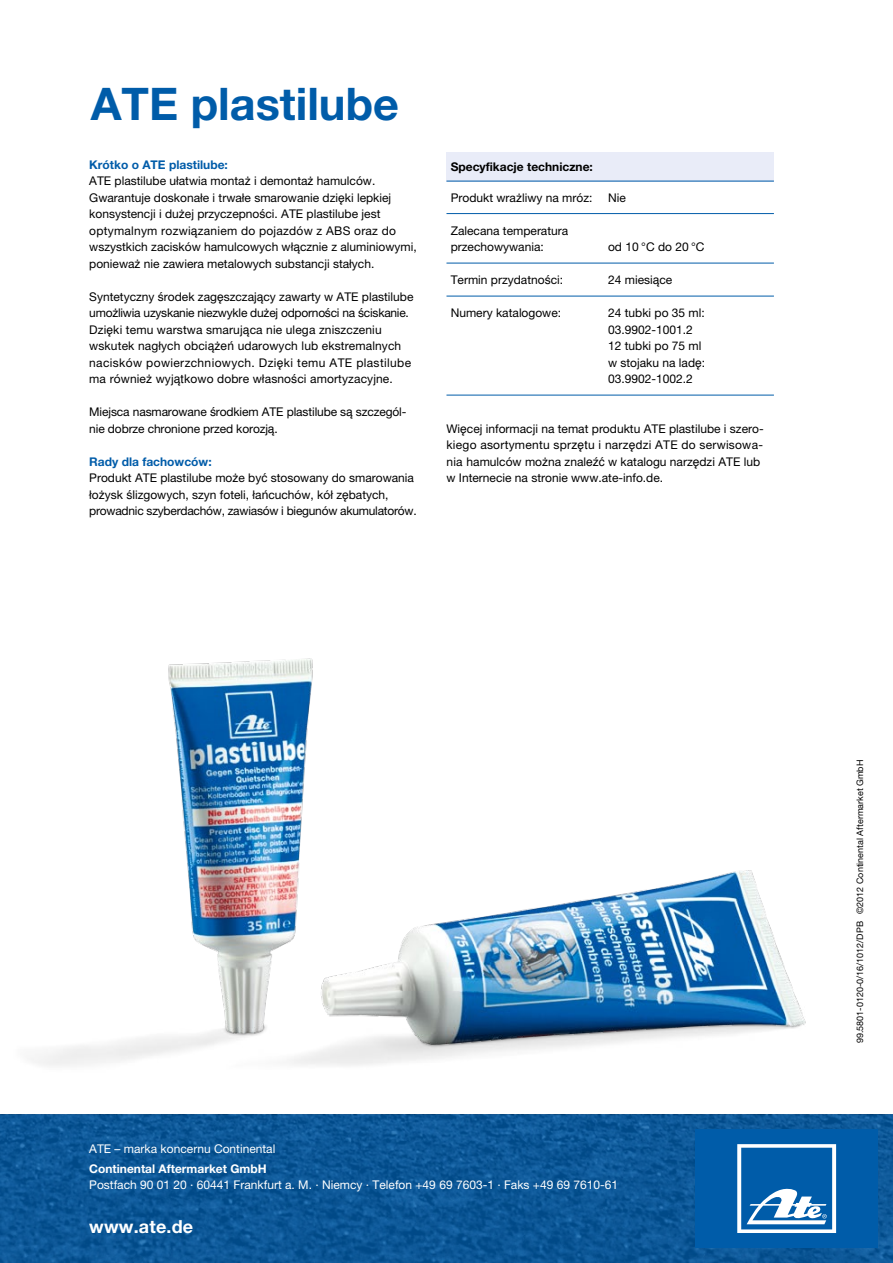
<style>
.page{position:relative;width:893px;height:1263px;background:#fff}
.page>*{position:absolute;margin:0;border:0;box-sizing:border-box;transform-origin:0 0}
.t1{font:700 45px "Helvetica Neue LT";color:#005ca9}
.t2{font:700 18px "Helvetica Neue LT";letter-spacing:.01em;color:#fff}
.t3{font:12px/16.5px "Helvetica Neue LT";color:#000}
.t4{font:12px "Helvetica Neue LT";color:#fff}
.t5{font:700 12px "Helvetica Neue LT";color:#fff}
.t6{font:700 12px "Helvetica Neue LT";color:#000}
.t7{font:9px "Helvetica Neue LT";color:#000}
.s1{font-weight:700;color:#005ca9}
.s2{font-family:"Helvetica"}
</style>
<div class="page">
<div style="left:446px;top:152px;width:328px;height:29px;background:#e9ecf8"></div>
<svg style="left:0;top:1114px;width:893px;height:149px;background:#0c5696"></svg>
<div style="left:695px;top:1129px;width:183px;height:119px;background:#005ca9"></div>
<svg style="left:737px;top:1144px;width:99px;height:89px"></svg>
<hr style="left:446px;top:181px;width:328px;height:1px;background:#005ca9">
<hr style="left:446px;top:213px;width:328px;height:1px;background:#005ca9">
<hr style="left:446px;top:263px;width:328px;height:1px;background:#005ca9">
<hr style="left:446px;top:296px;width:328px;height:1px;background:#005ca9">
<hr style="left:446px;top:395px;width:328px;height:1px;background:#005ca9">
<img style="left:0;top:658px;width:856px;height:459px">
<h1 class="t1" style="left:91px;top:76px;width:310px">ATE plastilube</h1>
<p class="t3" style="left:89px;top:156px;width:329px"><span class="s1">Krótko o ATE plastilube:<br></span>ATE plastilube ułatwia monta<span class="s2">ż</span> i demonta<span class="s2">ż</span> hamulców.<br>Gwarantuje doskonałe i trwałe smarowanie dzi<span class="s2">ę</span>ki lepkiej konsystencji i du<span class="s2">ż</span>ej przyczepno<span class="s2">ś</span>ci. ATE plastilube jest optymalnym rozwi<span class="s2">ą</span>zaniem do pojazdów z ABS oraz do wszystkich zacisków hamulcowych wł<span class="s2">ą</span>cznie z aluminiowymi, poniewa<span class="s2">ż</span> nie zawiera metalowych substancji stałych.</p>
<p class="t3" style="left:89px;top:288px;width:326px">Syntetyczny <span class="s2">ś</span>rodek zag<span class="s2">ę</span>szcza<span class="s2">ją</span>cy zawarty w ATE plastilube umo<span class="s2">ż</span>liwia uzyskanie niezwykle du<span class="s2">ż</span>ej odporno<span class="s2">ś</span>ci na <span class="s2">ś</span>ciskanie.<br>Dzi<span class="s2">ę</span>ki temu warstwa smaruj<span class="s2">ą</span>ca nie ulega zniszczeniu wskutek nagłych obci<span class="s2">ążeń</span> udarowych lub ekstremalnych nacisków powierzchniowych. Dzi<span class="s2">ę</span>ki temu ATE plastilube ma równie<span class="s2">ż</span> wyj<span class="s2">ąt</span>kowo dobre własno<span class="s2">ś</span>ci amortyzacyjne.</p>
<p class="t3" style="left:89px;top:403px;width:319px">Miejsca nasmarowane <span class="s2">ś</span>rodkiem ATE plastilube s<span class="s2">ą</span> szczegól&shy;nie dobrze chronione przed korozj<span class="s2">ą</span>.</p>
<p class="t3" style="left:89px;top:453px;width:329px"><span class="s1">Rady dla fachowców:<br></span>Produkt ATE plastilube mo<span class="s2">ż</span>e by<span class="s2">ć</span> stosowany do smarowania ło<span class="s2">ż</span>ysk <span class="s2">śl</span>izgowych, szyn foteli, ła<span class="s2">ń</span>cuchów, kół z<span class="s2">ę</span>batych, prowadnic szyberdachów, zawiasów i biegunów akumulatorów.</p>
<p class="t6" style="left:451px;top:159px;width:144px">Specyfikacje techniczne:</p>
<p class="t3" style="left:451px;top:189px;width:143px">Produkt wra<span class="s2">ż</span>liwy na mróz:</p>
<p class="t3" style="left:608px;top:189px;width:19px">Nie</p>
<p class="t3" style="left:451px;top:222px;width:119px">Zalecana temperatura przechowywania:</p>
<p class="t3" style="left:608px;top:238px;width:98px">od 10 °C do 20 °C</p>
<p class="t3" style="left:451px;top:271px;width:114px">Termin przydatno<span class="s2">ś</span>ci:</p>
<p class="t3" style="left:608px;top:271px;width:66px">24 miesi<span class="s2">ą</span>ce</p>
<p class="t3" style="left:451px;top:304px;width:112px">Numery katalogowe:</p>
<p class="t3" style="left:608px;top:304px;width:99px">24 tubki po 35 ml:<br>03.9902-1001.2<br>12 tubki po 75 ml w stojaku na lad<span class="s2">ę</span>:<br>03.9902-1002.2</p>
<p class="t3" style="left:446px;top:420px;width:319px">Wi<span class="s2">ę</span>cej informacji na temat produktu ATE plastilube i szero&shy;kiego asortymentu spr<span class="s2">zęt</span>u i narz<span class="s2">ęd</span>zi ATE do serwisowa&shy;nia hamulców mo<span class="s2">ż</span>na znal<span class="s2">eźć</span> w katalogu narz<span class="s2">ę</span>dzi ATE lub w Internecie na stronie www.ate-info.de.</p>
<p class="t4" style="left:89px;top:1142px;width:188px">ATE – marka koncernu Continental</p>
<p class="t5" style="left:89px;top:1162px;width:179px">Continental Aftermarket GmbH</p>
<p class="t4" style="left:89px;top:1178px;width:530px">Postfach 90 01 20 · 60441 Frankfurt a. M. · Niemcy · Telefon +49 69 7603-1 · Faks +49 69 7610-61</p>
<h2 class="t2" style="left:89px;top:1216px;width:105px">www.ate.de</h2>
<p class="t7" style="left:855px;top:1043px;width:285px;rotate:-90deg">99.5801-0120-0/16/1012/DPB ©2012 Continental Aftermarket GmbH</p>
</div>
